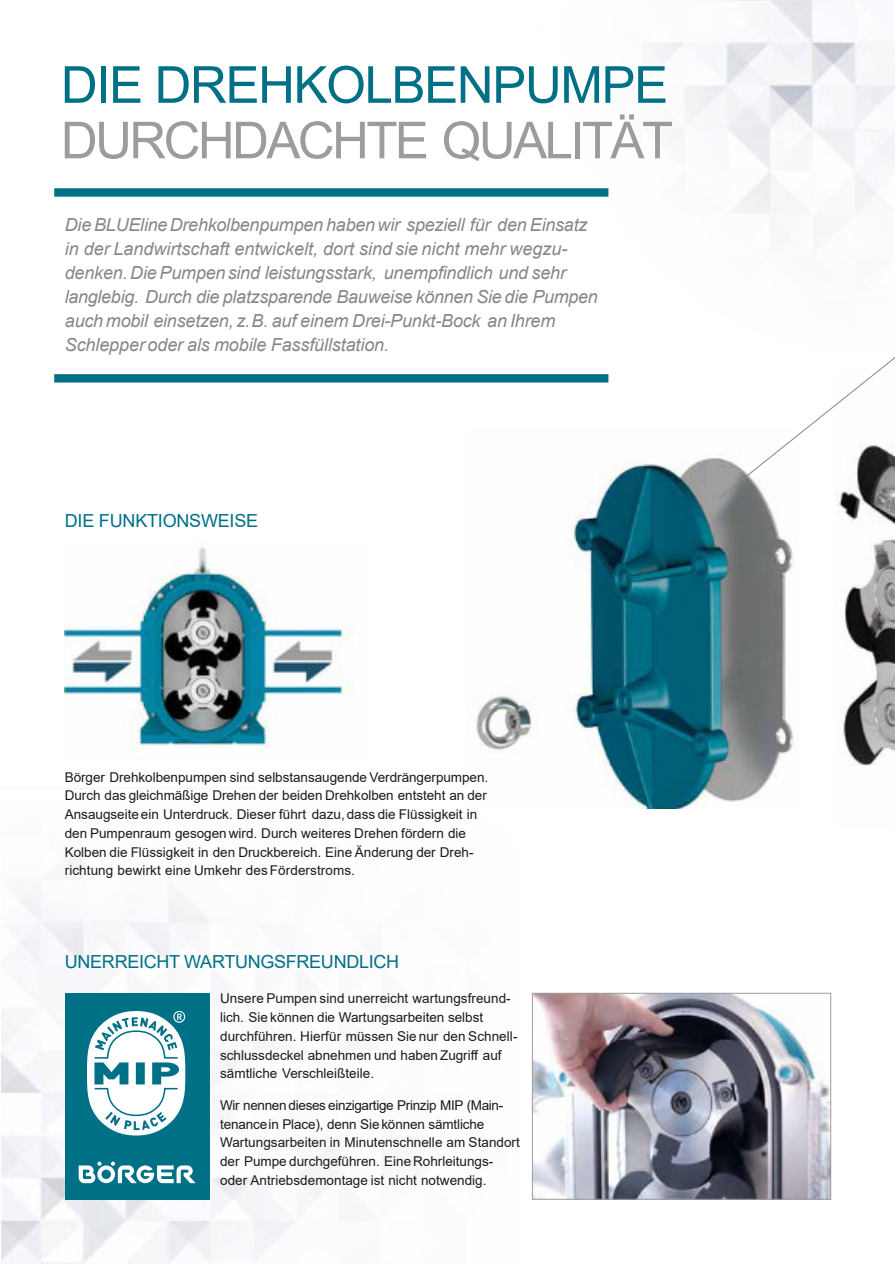
<style>
.page{position:relative;width:895px;height:1264px;background:#fff}
.page>*{position:absolute;margin:0;border:0;box-sizing:border-box;transform-origin:0 0}
.t1{font:51px "Arial";letter-spacing:-.05em;color:#9d9c9d}
.t2{font:51px "Arial";letter-spacing:-.025em;color:#007087}
.t3{font:italic 18px/24px "Arial";letter-spacing:-.01em;color:#878786}
.t4{font:18px "Arial";letter-spacing:-.015em;color:#007087}
.t5{font:13.5px/18.8px "Arial";color:#1a1a18}
</style>
<div class="page">
<img style="left:1px;top:853px;width:399px;height:410px">
<img style="left:608px;top:0;width:286px;height:214px">
<img style="left:839px;top:502px;width:55px;height:264px">
<img style="left:476px;top:457px;width:318px;height:351px">
<img style="left:65px;top:547px;width:291px;height:199px">
<svg style="left:718px;top:358px;width:176px;height:144px"></svg>
<div style="left:65px;top:992px;width:144px;height:207px;background:#007087"></div>
<svg style="left:79px;top:1161px;width:116px;height:22px"></svg>
<svg style="left:87px;top:1010px;width:98px;height:125px"></svg>
<img style="left:534px;top:994px;width:295px;height:203px">
<div style="left:532px;top:992px;width:299px;height:207px;border:1px solid #9c9d9d"></div>
<div style="left:54px;top:188px;width:554px;height:9px;background:#007087"></div>
<div style="left:54px;top:374px;width:554px;height:8px;background:#007087"></div>
<h1 class="t2" style="left:61px;top:66px;width:608px">DIE DREHKOLBENPUMPE</h1>
<h1 class="t1" style="left:61px;top:121px;width:613px">DURCHDACHTE QUALITÄT</h1>
<p class="t3" style="left:65px;top:214px;width:534px">Die BLUElineDrehkolbenpumpen habenwir speziell für den Einsatz in der Landwirtschaft entwickelt, dort sind sie nicht mehr wegzu&shy;denken.Die Pumpensind leistungsstark, unempfindlich und sehr langlebig. Durch die platzsparende Bauweise können Sie die Pumpen auch mobil einsetzen, z.B. auf einem Drei-Punkt-Bock an Ihrem Schlepper oder als mobile Fassfüllstation.</p>
<h2 class="t4" style="left:65px;top:514px;width:195px">DIE FUNKTIONSWEISE</h2>
<p class="t5" style="left:65px;top:768px;width:425px">Börger Drehkolbenpumpen sind selbstansaugende Verdrängerpumpen.<br>Durch das gleichmäßige Drehen der beiden Drehkolben entsteht an der Ansaugseite ein Unterdruck. Dieser führt dazu, dass die Flüssigkeit in den Pumpenraum gesogen wird. Durch weiteres Drehen fördern die Kolben die Flüssigkeit in den Druckbereich. Eine Änderung der Dreh&shy;richtung bewirkt eine Umkehr desFörderstroms.</p>
<h2 class="t4" style="left:65px;top:955px;width:336px">UNERREICHT WARTUNGSFREUNDLICH</h2>
<p class="t5" style="left:220px;top:990px;width:299px">Unsere Pumpen sind unerreicht wartungsfreund&shy;lich. Sie können die Wartungsarbeiten selbst durchführen. Hierfür müssen Sie nur den Schnell&shy;schlussdeckel abnehmen und haben Zugriff auf sämtliche Verschleißteile.</p>
<p class="t5" style="left:220px;top:1096px;width:301px">Wir nennen dieses einzigartige Prinzip MIP (Main&shy;tenancein Place), denn Siekönnen sämtliche Wartungsarbeiten in Minutenschnelle am Standort der Pumpe durchgeführen. EineRohrleitungs&shy;oder Antriebsdemontage ist nicht notwendig.</p>
</div>
